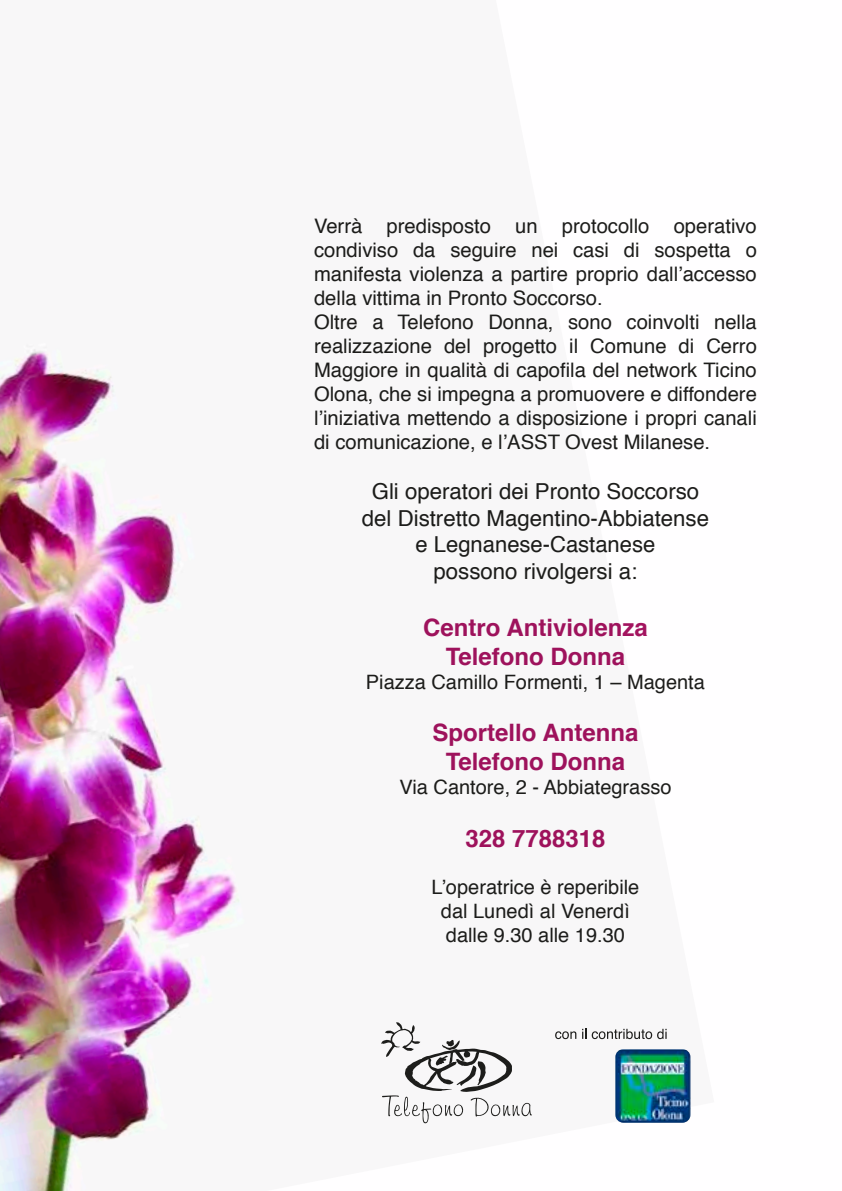
<style>
.page{position:relative;width:842px;height:1191px;background:#fff}
.page>*{position:absolute;margin:0;border:0;box-sizing:border-box;transform-origin:0 0}
.t1{font:700 24px/28.8px "Helvetica";color:#a3135f;text-align:center}
.t2{font:22px/26.4px "Helvetica";color:#1d1d1b;text-align:center}
.t3{font:20px/24px "Helvetica";color:#1d1d1b}
.t4{font:19.8px/23.8px "Helvetica";color:#1d1d1b;text-align:center}
</style>
<div class="page">
<img style="left:0;top:344px;width:686px;height:847px">
<img style="left:615px;top:1049px;width:76px;height:73px">
<svg style="left:381px;top:1022px;width:151px;height:101px"></svg>
<svg style="left:555px;top:1031px;width:21px;height:8px"></svg>
<svg style="left:582px;top:1028px;width:4px;height:11px"></svg>
<svg style="left:592px;top:1028px;width:75px;height:11px"></svg>
<p class="t3" style="left:314px;top:214px;width:444px">Verrà predisposto un protocollo operativo condiviso da seguire nei casi di sospetta o manifesta violenza a partire proprio dall’accesso della vittima in Pronto Soccorso.<br>Oltre a Telefono Donna, sono coinvolti nella realizzazione del progetto il Comune di Cerro Maggiore in qualità di capofila del network Ticino Olona, che si impegna a promuovere e diffondere l’iniziativa mettendo a disposizione i propri canali di comunicazione, e l’ASST Ovest Milanese.</p>
<p class="t2" style="left:362px;top:479px;width:349px">Gli operatori dei Pronto Soccorso del Distretto Magentino-Abbiatense e Legnanese-Castanese<br>possono rivolgersi a:</p>
<p class="t1" style="left:423px;top:613px;width:226px">Centro Antiviolenza<br>Telefono Donna</p>
<p class="t4" style="left:366px;top:670px;width:340px">Piazza Camillo Formenti, 1 – Magenta</p>
<p class="t1" style="left:433px;top:719px;width:207px">Sportello Antenna<br>Telefono Donna</p>
<p class="t4" style="left:399px;top:775px;width:274px">Via Cantore, 2 - Abbiategrasso</p>
<p class="t1" style="left:465px;top:824px;width:142px">328 7788318</p>
<p class="t4" style="left:431px;top:875px;width:209px">L’operatrice è reperibile dal Lunedì al Venerdì dalle 9.30 alle 19.30</p>
</div>
